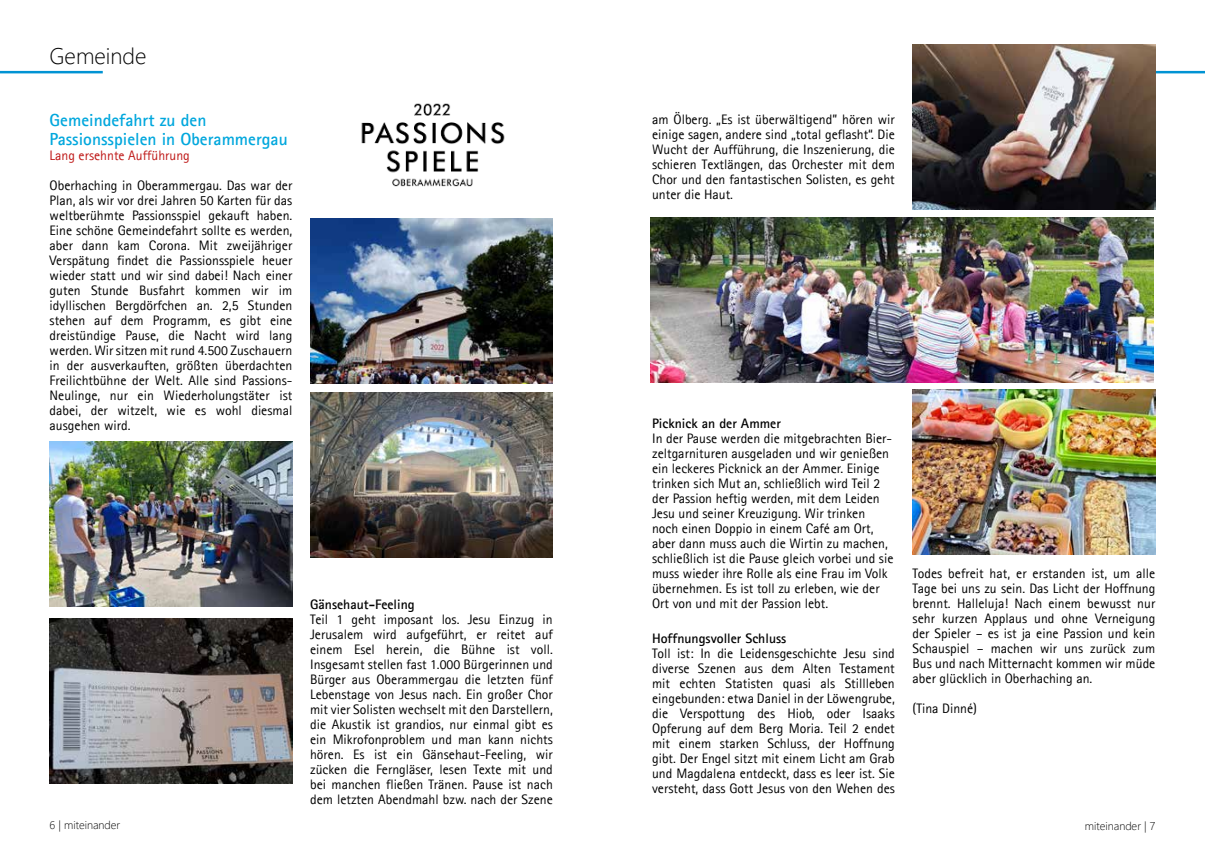
<style>
.page{position:relative;width:1205px;height:851px;background:#fff}
.page>*{position:absolute;margin:0;border:0;box-sizing:border-box;transform-origin:0 0}
.t1{font:300 22.5px "Segoe UI";color:#000}
.t2{font:700 17.5px/19.2px "Agfa Rotis Sans Serif";color:#00a7dd}
.t3{font:13.75px/15px "Agfa Rotis Sans Serif";color:#000;text-align:justify}
.t4{font:700 13.75px "Agfa Rotis Sans Serif";color:#000}
.t5{font:13.75px "Agfa Rotis Sans Serif";color:#be1716}
.t6{font:300 11.25px "Segoe UI";color:#000}
</style>
<div class="page">
<hr style="left:0;top:71px;width:103px;height:2px;background:#0093d3">
<hr style="left:1102px;top:71px;width:103px;height:2px;background:#0093d3">
<img style="left:361px;top:103px;width:144px;height:84px">
<img style="left:310px;top:219px;width:243px;height:164px">
<img style="left:50px;top:441px;width:242px;height:165px">
<img style="left:50px;top:618px;width:242px;height:165px">
<img style="left:310px;top:392px;width:243px;height:165px">
<img style="left:650px;top:217px;width:504px;height:165px">
<img style="left:912px;top:390px;width:243px;height:164px">
<img style="left:912px;top:44px;width:243px;height:165px">
<h1 class="t1" style="left:50px;top:35px;width:98px">Gemeinde</h1>
<p class="t2" style="left:50px;top:110px;width:240px">Gemeindefahrt zu den<br>Passionsspielen in Oberammergau</p>
<p class="t5" style="left:50px;top:147px;width:142px">Lang ersehnte Aufführung</p>
<p class="t3" style="left:50px;top:177px;width:244px">Oberhaching in Oberammergau. Das war der Plan, als wir vor drei Jahren 50 Karten für das weltberühmte Passionsspiel gekauft haben.<br>Eine schöne Gemeindefahrt sollte es werden, aber dann kam Corona. Mit zweijähriger Verspätung findet die Passionsspiele heuer wieder statt und wir sind dabei! Nach einer guten Stunde Busfahrt kommen wir im idyllischen Bergdörfchen an. 2,5 Stunden stehen auf dem Programm, es gibt eine dreistündige Pause, die Nacht wird lang werden. Wir sitzen mit rund 4.500 Zuschauern in der ausverkauften, größten überdachten Freilichtbühne der Welt. Alle sind Passions-Neulinge, nur ein Wiederholungstäter ist dabei, der witzelt, wie es wohl diesmal ausgehen wird.</p>
<p class="t4" style="left:310px;top:596px;width:106px">Gänsehaut-Feeling</p>
<p class="t3" style="left:310px;top:612px;width:244px">Teil 1 geht imposant los. Jesu Einzug in Jerusalem wird aufgeführt, er reitet auf einem Esel herein, die Bühne ist voll.<br>Insgesamt stellen fast 1.000 Bürgerinnen und Bürger aus Oberammergau die letzten fünf Lebenstage von Jesus nach. Ein großer Chor mit vier Solisten wechselt mit den Darstellern, die Akustik ist grandios, nur einmal gibt es ein Mikrofonproblem und man kann nichts hören. Es ist ein Gänsehaut-Feeling, wir zücken die Ferngläser, lesen Texte mit und bei manchen fließen Tränen. Pause ist nach dem letzten Abendmahl bzw. nach der Szene</p>
<p class="t3" style="left:652px;top:112px;width:244px">am Ölberg. „Es ist überwältigend” hören wir einige sagen, andere sind „total geflasht“. Die Wucht der Aufführung, die Inszenierung, die schieren Textlängen, das Orchester mit dem Chor und den fantastischen Solisten, es geht unter die Haut.</p>
<p class="t4" style="left:652px;top:414px;width:130px">Picknick an der Ammer</p>
<p class="t3" style="left:652px;top:430px;width:243px;text-align:left">In der Pause werden die mitgebrachten Bier&shy;zeltgarnituren ausgeladen und wir genießen ein leckeres Picknick an der Ammer. Einige trinken sich Mut an, schließlich wird Teil 2 der Passion heftig werden, mit dem Leiden Jesu und seiner Kreuzigung. Wir trinken noch einen Doppio in einem Café am Ort, aber dann muss auch die Wirtin zu machen, schließlich ist die Pause gleich vorbei und sie muss wieder ihre Rolle als eine Frau im Volk übernehmen. Es ist toll zu erleben, wie der Ort von und mit der Passion lebt.</p>
<p class="t4" style="left:652px;top:630px;width:136px">Hoffnungsvoller Schluss</p>
<p class="t3" style="left:652px;top:646px;width:244px">Toll ist: In die Leidensgeschichte Jesu sind diverse Szenen aus dem Alten Testament mit echten Statisten quasi als Stillleben eingebunden: etwa Daniel in der Löwengrube, die Verspottung des Hiob, oder Isaaks Opferung auf dem Berg Moria. Teil 2 endet mit einem starken Schluss, der Hoffnung gibt. Der Engel sitzt mit einem Licht am Grab und Magdalena entdeckt, dass es leer ist. Sie versteht, dass Gott Jesus von den Wehen des</p>
<p class="t3" style="left:912px;top:565px;width:244px">Todes befreit hat, er erstanden ist, um alle Tage bei uns zu sein. Das Licht der Hoffnung brennt. Halleluja! Nach einem bewusst nur sehr kurzen Applaus und ohne Verneigung der Spieler – es ist ja eine Passion und kein Schauspiel – machen wir uns zurück zum Bus und nach Mitternacht kommen wir müde aber glücklich in Oberhaching an.</p>
<p class="t3" style="left:912px;top:700px;width:66px">(Tina Dinné)</p>
<p class="t6" style="left:50px;top:814px;width:72px">6 | miteinander</p>
<p class="t6" style="left:1085px;top:815px;width:72px">miteinander | 7</p>
</div>
